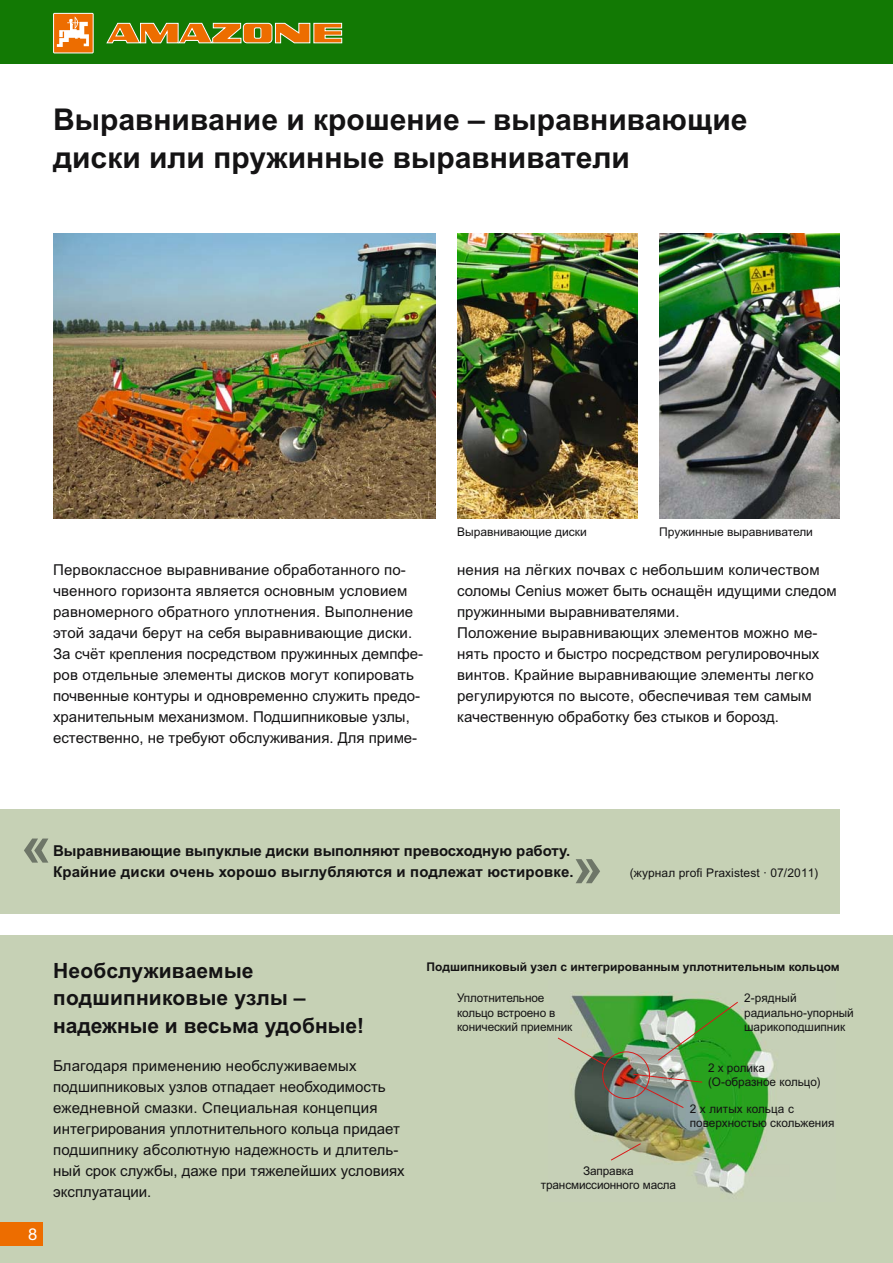
<style>
.page{position:relative;width:893px;height:1263px;background:#fff}
.page>*{position:absolute;margin:0;border:0;box-sizing:border-box;transform-origin:0 0}
.t1{font:700 30px/37.8px "Arial Cyr";color:#141314}
.t2{font:700 21px/27.6px "Arial Cyr";color:#141314}
.t3{font:16.5px "Helvetica Neue";color:#fff}
.t4{font:15px/21px "Arial Cyr";color:#141314}
.t5{font:700 15px/21px "Arial Cyr";letter-spacing:-.005em;color:#141314}
.t6{font:12px/14.4px "Arial Cyr";color:#141314}
.t7{font:700 12px "Arial Cyr";color:#141314}
</style>
<div class="page">
<div style="left:0;top:935px;width:893px;height:328px;background:#c6d1b5"></div>
<img style="left:571px;top:992px;width:203px;height:203px">
<img style="left:557px;top:1001px;width:182px;height:160px">
<img style="left:659px;top:234px;width:181px;height:285px">
<img style="left:457px;top:234px;width:181px;height:285px">
<div style="left:0;top:809px;width:840px;height:104px;background:#c6d1b5"></div>
<div style="left:0;top:0;width:893px;height:64px;background:#127904"></div>
<svg style="left:0;top:12px;width:456px;height:1234px"></svg>
<svg style="left:24px;top:838px;width:24px;height:25px"></svg>
<svg style="left:576px;top:859px;width:24px;height:24px"></svg>
<h1 class="t1" style="left:53px;top:103px;width:696px">Выравнивание и крошение – выравнивающие диски или пружинные выравниватели</h1>
<p class="t6" style="left:457px;top:525px;width:131px">Выравнивающие диски</p>
<p class="t6" style="left:659px;top:525px;width:155px">Пружинные выравниватели</p>
<p class="t4" style="left:53px;top:560px;width:372px">Первоклассное выравнивание обработанного по&shy;чвенного горизонта является основным условием равномерного обратного уплотнения. Выполнение этой задачи берут на себя выравнивающие диски.<br>За счёт крепления посредством пружинных демпфе&shy;ров отдельные элементы дисков могут копировать почвенные контуры и одновременно служить предо&shy;хранительным механизмом. Подшипниковые узлы, естественно, не требуют обслуживания. Для приме-</p>
<p class="t4" style="left:457px;top:560px;width:381px">нения на лёгких почвах с небольшим количеством соломы Cenius может быть оснащён идущими следом пружинными выравнивателями.<br>Положение выравнивающих элементов можно ме&shy;нять просто и быстро посредством регулировочных винтов. Крайние выравнивающие элементы легко регулируются по высоте, обеспечивая тем самым качественную обработку без стыков и борозд.</p>
<p class="t5" style="left:53px;top:841px;width:522px">Выравнивающие выпуклые диски выполняют превосходную работу.<br>Крайние диски очень хорошо выглубляются и подлежат юстировке.</p>
<p class="t6" style="left:630px;top:866px;width:190px">(журнал profi Praxistest · 07/2011)</p>
<p class="t3" style="left:28px;top:1228px;width:11px">8</p>
<h2 class="t2" style="left:53px;top:958px;width:202px">Необслуживаемые</h2>
<p class="t7" style="left:427px;top:962px;width:415px">Подшипниковый узел с интегрированным уплотнительным кольцом</p>
<h2 class="t2" style="left:53px;top:986px;width:312px">подшипниковые узлы – надежные и весьма удобные!</h2>
<p class="t4" style="left:53px;top:1056px;width:353px">Благодаря применению необслуживаемых подшипниковых узлов отпадает необходимость ежедневной смазки. Специальная концепция интегрирования уплотнительного кольца придает подшипнику абсолютную надежность и длитель&shy;ный срок службы, даже при тяжелейших условиях эксплуатации.</p>
<p class="t6" style="left:744px;top:992px;width:111px">2-рядный радиально-упорный шарикоподшипник</p>
<p class="t6" style="left:457px;top:992px;width:117px">Уплотнительное кольцо встроено в конический приемник</p>
<p class="t6" style="left:708px;top:1061px;width:114px">2 x ролика (O-образное кольцо)</p>
<p class="t6" style="left:690px;top:1102px;width:146px">2 x литых кольца с поверхностью скольжения</p>
<p class="t6" style="left:541px;top:1164px;width:137px;text-align:center">Заправка трансмиссионного масла</p>
</div>
